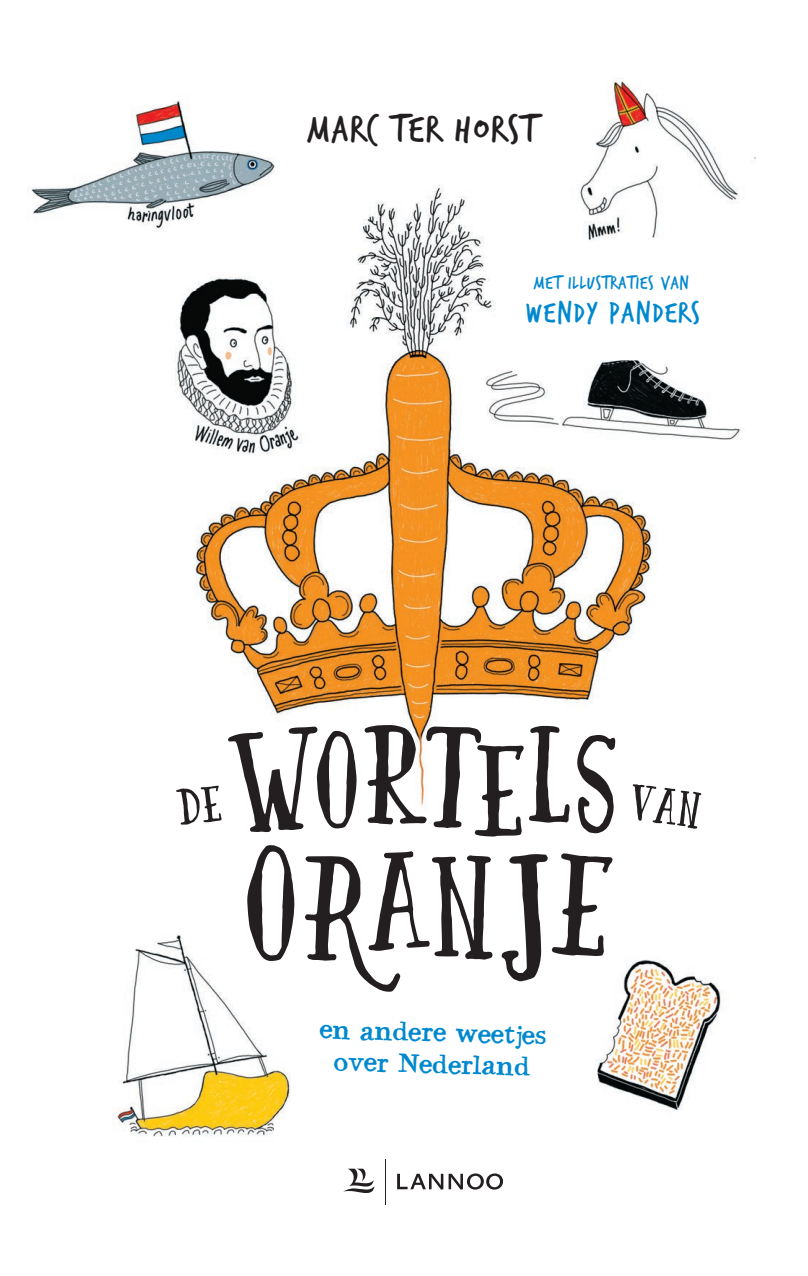
<style>
.page{position:relative;width:808px;height:1276px;background:#fff}
.page>*{position:absolute;margin:0;border:0;box-sizing:border-box;transform-origin:0 0}
.t1{font:151.35px "Firefly";color:#231f20}
.t2{font:127.5px "Firefly";color:#231f20}
.t3{font:127.35px "Firefly";color:#231f20}
.t4{font:40.95px "Trash Hand";letter-spacing:.05em;color:#231f20}
.t5{font:31.65px "Trash Hand";letter-spacing:.05em;color:#0088ce}
.t6{font:26.4px/31.7px "Bodoni Hand";color:#0088ce;text-align:center}
.t7{font:19.8px "Trash Hand";letter-spacing:.05em;color:#0088ce}
</style>
<div class="page">
<img style="left:195px;top:184px;width:459px;height:560px">
<svg style="left:343px;top:1168px;width:31px;height:25px"></svg>
<hr style="left:385px;top:1159px;width:1px;height:46px;background:#231f20">
<svg style="left:397px;top:1173px;width:46px;height:16px"></svg>
<svg style="left:449px;top:1173px;width:54px;height:16px"></svg>
<img style="left:27px;top:100px;width:270px;height:151px">
<img style="left:175px;top:272px;width:133px;height:185px">
<img style="left:562px;top:77px;width:194px;height:163px">
<img style="left:113px;top:934px;width:177px;height:203px">
<img style="left:597px;top:959px;width:127px;height:151px">
<img style="left:481px;top:360px;width:260px;height:97px">
<svg style="left:577px;top:735px;width:38px;height:98px"></svg>
<svg style="left:501px;top:853px;width:111px;height:128px"></svg>
<svg style="left:195px;top:726px;width:123px;height:106px"></svg>
<svg style="left:365px;top:725px;width:159px;height:111px"></svg>
<svg style="left:432px;top:855px;width:61px;height:105px"></svg>
<p class="t4" style="left:308px;top:108px;width:230px">MARC TER HORST</p>
<p class="t7" style="left:534px;top:273px;width:157px">MET ILLUSTRATIES VAN</p>
<p class="t5" style="left:526px;top:297px;width:175px">WENDY PANDERS</p>
<p class="t1" style="left:247px;top:812px;width:59px">O</p>
<p class="t3" style="left:317px;top:703px;width:50px">o</p>
<p class="t2" style="left:529px;top:699px;width:52px">l</p>
<p class="t6" style="left:320px;top:1016px;width:228px;rotate:2deg">en andere weetjes over Nederland</p>
</div>
